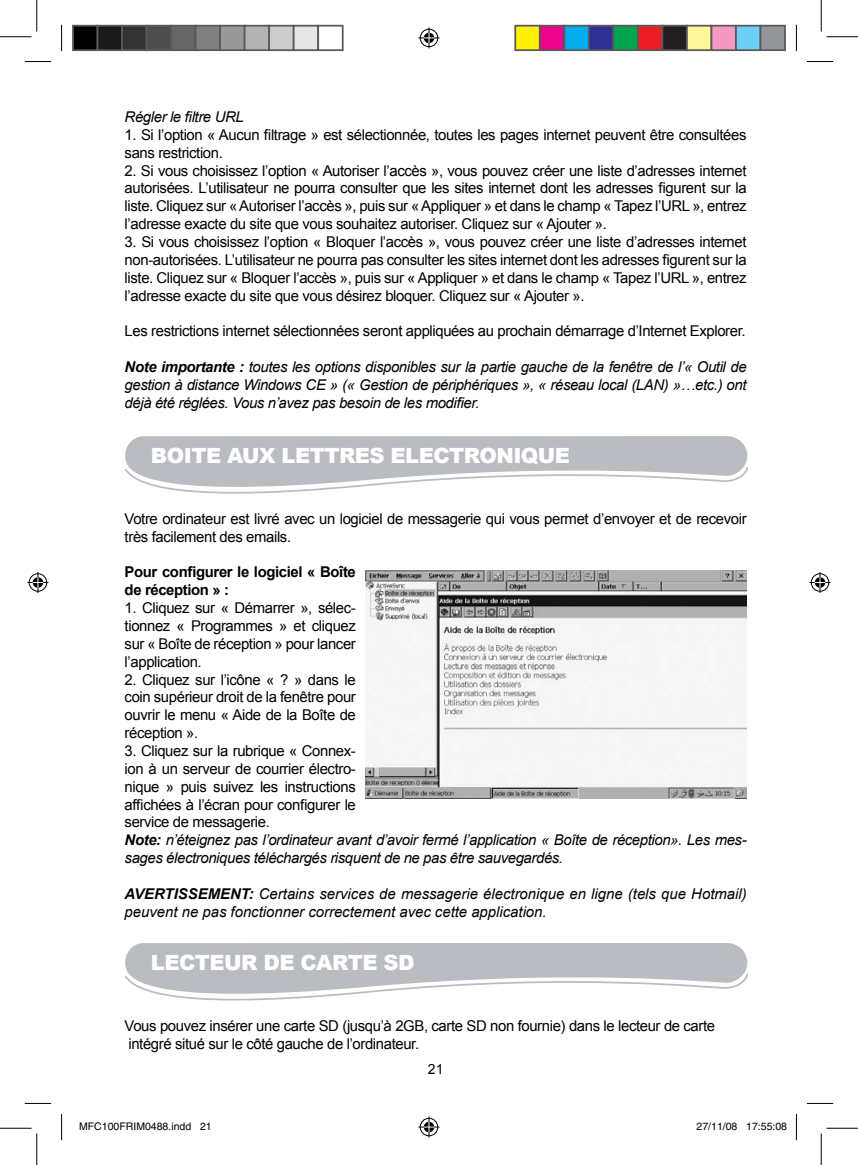
<style>
.page{position:relative;width:858px;height:1165px;background:#fff}
.page>*{position:absolute;margin:0;border:0;box-sizing:border-box;transform-origin:0 0}
.t1{font:900 21px "Arial";letter-spacing:-.025em;color:#fff}
.t2{font:14.88px/17.8px "VU Arial";letter-spacing:-.025em;color:#000}
.t3{font:italic 14.88px/17.8px "VU Arial";color:#000}
.t4{font:700 14.88px/17.8px "VU Arial";letter-spacing:-.025em;color:#000}
.t5{font:italic 14.88px "VU Arial";letter-spacing:-.025em;color:#000}
.t6{font:14px "VU Arial";color:#000}
.t7{font:10.5px "Helvetica";color:#000}
.s1{font-weight:700}
.s2{font-weight:700;font-style:italic}
.s3{font-style:italic}
</style>
<div class="page">
<div style="left:125px;top:436px;width:622px;height:29px;background:#b9bcc1"></div>
<svg style="left:125px;top:465px;width:623px;height:29px"></svg>
<img style="left:366px;top:570px;width:380px;height:229px">
<div style="left:125px;top:943px;width:622px;height:28px;background:#b9bcc1"></div>
<svg style="left:125px;top:971px;width:623px;height:30px"></svg>
<svg style="left:25px;top:61px;width:26px;height:1px"></svg>
<svg style="left:806px;top:61px;width:26px;height:1px"></svg>
<svg style="left:25px;top:1103px;width:26px;height:1px"></svg>
<svg style="left:806px;top:1103px;width:26px;height:1px"></svg>
<svg style="left:61px;top:25px;width:1px;height:26px"></svg>
<svg style="left:61px;top:1114px;width:1px;height:26px"></svg>
<svg style="left:795px;top:25px;width:1px;height:26px"></svg>
<svg style="left:795px;top:1114px;width:1px;height:26px"></svg>
<hr style="left:0;top:36px;width:32px;height:1px;background:#000">
<hr style="left:826px;top:36px;width:31px;height:1px;background:#000">
<hr style="left:0;top:1128px;width:32px;height:1px;background:#000">
<hr style="left:826px;top:1128px;width:31px;height:1px;background:#000">
<hr style="left:36px;top:0;width:1px;height:32px;background:#000">
<hr style="left:36px;top:1133px;width:1px;height:32px;background:#000">
<hr style="left:820px;top:0;width:1px;height:32px;background:#000">
<hr style="left:820px;top:1133px;width:1px;height:32px;background:#000">
<svg style="left:418px;top:27px;width:21px;height:21px"></svg>
<svg style="left:418px;top:1116px;width:21px;height:21px"></svg>
<svg style="left:27px;top:572px;width:21px;height:21px"></svg>
<svg style="left:809px;top:572px;width:21px;height:21px"></svg>
<div style="left:73px;top:26px;width:24px;height:24px;background:#000"></div>
<div style="left:72px;top:25px;width:26px;height:26px;border:2px solid #595959"></div>
<div style="left:97px;top:26px;width:25px;height:24px;background:#1a1a1a"></div>
<div style="left:97px;top:25px;width:26px;height:26px;border:2px solid #595959"></div>
<div style="left:122px;top:26px;width:24px;height:24px;background:#333"></div>
<div style="left:121px;top:25px;width:26px;height:26px;border:2px solid #595959"></div>
<div style="left:146px;top:26px;width:25px;height:24px;background:#4d4d4d"></div>
<div style="left:146px;top:25px;width:26px;height:26px;border:2px solid #595959"></div>
<div style="left:171px;top:26px;width:24px;height:24px;background:#666"></div>
<div style="left:170px;top:25px;width:26px;height:26px;border:2px solid #595959"></div>
<div style="left:195px;top:26px;width:25px;height:24px;background:#808080"></div>
<div style="left:195px;top:25px;width:26px;height:26px;border:2px solid #595959"></div>
<div style="left:220px;top:26px;width:24px;height:24px;background:#999"></div>
<div style="left:219px;top:25px;width:26px;height:26px;border:2px solid #595959"></div>
<div style="left:244px;top:26px;width:25px;height:24px;background:#b3b3b3"></div>
<div style="left:244px;top:25px;width:26px;height:26px;border:2px solid #595959"></div>
<div style="left:269px;top:26px;width:24px;height:24px;background:#ccc"></div>
<div style="left:268px;top:25px;width:26px;height:26px;border:2px solid #595959"></div>
<div style="left:293px;top:26px;width:25px;height:24px;background:#e6e6e6"></div>
<div style="left:293px;top:25px;width:26px;height:26px;border:2px solid #595959"></div>
<div style="left:317px;top:25px;width:26px;height:26px;border:2px solid #595959"></div>
<div style="left:515px;top:26px;width:24px;height:24px;background:#fff101"></div>
<div style="left:514px;top:25px;width:26px;height:26px;border:2px solid #595959"></div>
<div style="left:539px;top:26px;width:25px;height:24px;background:#ed028c"></div>
<div style="left:538px;top:25px;width:27px;height:26px;border:2px solid #595959"></div>
<div style="left:564px;top:26px;width:24px;height:24px;background:#00aeef"></div>
<div style="left:563px;top:25px;width:26px;height:26px;border:2px solid #595959"></div>
<div style="left:588px;top:26px;width:25px;height:24px;background:#2e3092"></div>
<div style="left:587px;top:25px;width:27px;height:26px;border:2px solid #595959"></div>
<div style="left:613px;top:26px;width:24px;height:24px;background:#00a54f"></div>
<div style="left:612px;top:25px;width:26px;height:26px;border:2px solid #595959"></div>
<div style="left:637px;top:26px;width:25px;height:24px;background:#ee1d23"></div>
<div style="left:636px;top:25px;width:27px;height:26px;border:2px solid #595959"></div>
<div style="left:662px;top:26px;width:24px;height:24px;background:#231f20"></div>
<div style="left:661px;top:25px;width:26px;height:26px;border:2px solid #595959"></div>
<div style="left:686px;top:26px;width:25px;height:24px;background:#fff79a"></div>
<div style="left:685px;top:25px;width:27px;height:26px;border:2px solid #595959"></div>
<div style="left:711px;top:26px;width:24px;height:24px;background:#f499c2"></div>
<div style="left:710px;top:25px;width:26px;height:26px;border:2px solid #595959"></div>
<div style="left:735px;top:26px;width:25px;height:24px;background:#6bcff6"></div>
<div style="left:734px;top:25px;width:27px;height:26px;border:2px solid #595959"></div>
<div style="left:760px;top:26px;width:24px;height:24px;background:#939598"></div>
<div style="left:759px;top:25px;width:26px;height:26px;border:2px solid #595959"></div>
<p class="t5" style="left:125px;top:107px;width:120px">Régler le filtre URL</p>
<p class="t2" style="left:125px;top:126px;width:623px">1. Si l’option « Aucun filtrage » est sélectionnée, toutes les pages internet peuvent être consultées sans restriction.</p>
<p class="t2" style="left:125px;top:162px;width:623px;text-align:justify">2. Si vous choisissez l’option « Autoriser l’accès », vous pouvez créer une liste d’adresses internet autorisées. L’utilisateur ne pourra consulter que les sites internet dont les adresses figurent sur la liste. Cliquez sur « Autoriser l’accès », puis sur « Appliquer » et dans le champ « Tapez l’URL », entrez l’adresse exacte du site que vous souhaitez autoriser. Cliquez sur « Ajouter ».</p>
<p class="t2" style="left:125px;top:233px;width:623px;text-align:justify">3. Si vous choisissez l’option « Bloquer l’accès », vous pouvez créer une liste d’adresses internet non-autorisées. L’utilisateur ne pourra pas consulter les sites internet dont les adresses figurent sur la liste. Cliquez sur « Bloquer l’accès », puis sur « Appliquer » et dans le champ « Tapez l’URL », entrez l’adresse exacte du site que vous désirez bloquer. Cliquez sur « Ajouter ».</p>
<p class="t2" style="left:125px;top:322px;width:622px">Les restrictions internet sélectionnées seront appliquées au prochain démarrage d’Internet Explorer.</p>
<p class="t3" style="left:125px;top:358px;width:623px;text-align:justify"><span class="s1">Note importante :</span> toutes les options disponibles sur la partie gauche de la fenêtre de l’« Outil de gestion à distance Windows CE » (« Gestion de périphériques », « réseau local (LAN) »…etc.) ont déjà été réglées. Vous n’avez pas besoin de les modifier.</p>
<h1 class="t1" style="left:151px;top:444px;width:420px">BOITE AUX LETTRES ELECTRONIQUE</h1>
<p class="t2" style="left:125px;top:510px;width:623px">Votre ordinateur est livré avec un logiciel de messagerie qui vous permet d’envoyer et de recevoir très facilement des emails.</p>
<p class="t4" style="left:125px;top:564px;width:233px">Pour configurer le logiciel « Boîte de réception » :</p>
<p class="t2" style="left:125px;top:599px;width:233px;text-align:justify">1 . Cliquez sur « Démarrer », sélec&shy;tionnez « Programmes » et cliquez sur « Boîte de réception » pour lancer l’application.</p>
<p class="t2" style="left:125px;top:670px;width:233px;text-align:justify">2. Cliquez sur l’icône « ? » dans le coin supérieur droit de la fenêtre pour ouvrir le menu « Aide de la Boîte de réception ».</p>
<p class="t2" style="left:125px;top:742px;width:623px">3. Cliquez sur la rubrique « Connex-<br>ion à un serveur de courrier électro-<br>nique » puis suivez les instructions<br>affichées à l’écran pour configurer le<br>service de messagerie.<br><span class="s2">Note:</span> <span class="s3">n’éteignez pas l’ordinateur avant d’avoir fermé l’application « Boîte de réception». Les mes&shy;sages électroniques téléchargés risquent de ne pas être sauvegardés.</span></p>
<p class="t3" style="left:125px;top:885px;width:623px"><span class="s1">AVERTISSEMENT:</span> Certains services de messagerie électronique en ligne (tels que Hotmail) peuvent ne pas fonctionner correctement avec cette application.</p>
<h1 class="t1" style="left:151px;top:951px;width:265px">LECTEUR DE CARTE SD</h1>
<p class="t2" style="left:125px;top:1017px;width:592px">Vous pouvez insérer une carte SD (jusqu’à 2GB, carte SD non fournie) dans le lecteur de carte intégré situé sur le côté gauche de l’ordinateur.</p>
<p class="t6" style="left:428px;top:1060px;width:8px">21</p>
<p class="t7" style="left:79px;top:1120px;width:134px">MFC100FRIM0488.indd 21</p>
<p class="t7" style="left:696px;top:1120px;width:92px">27/11/08 17:55:08</p>
</div>
